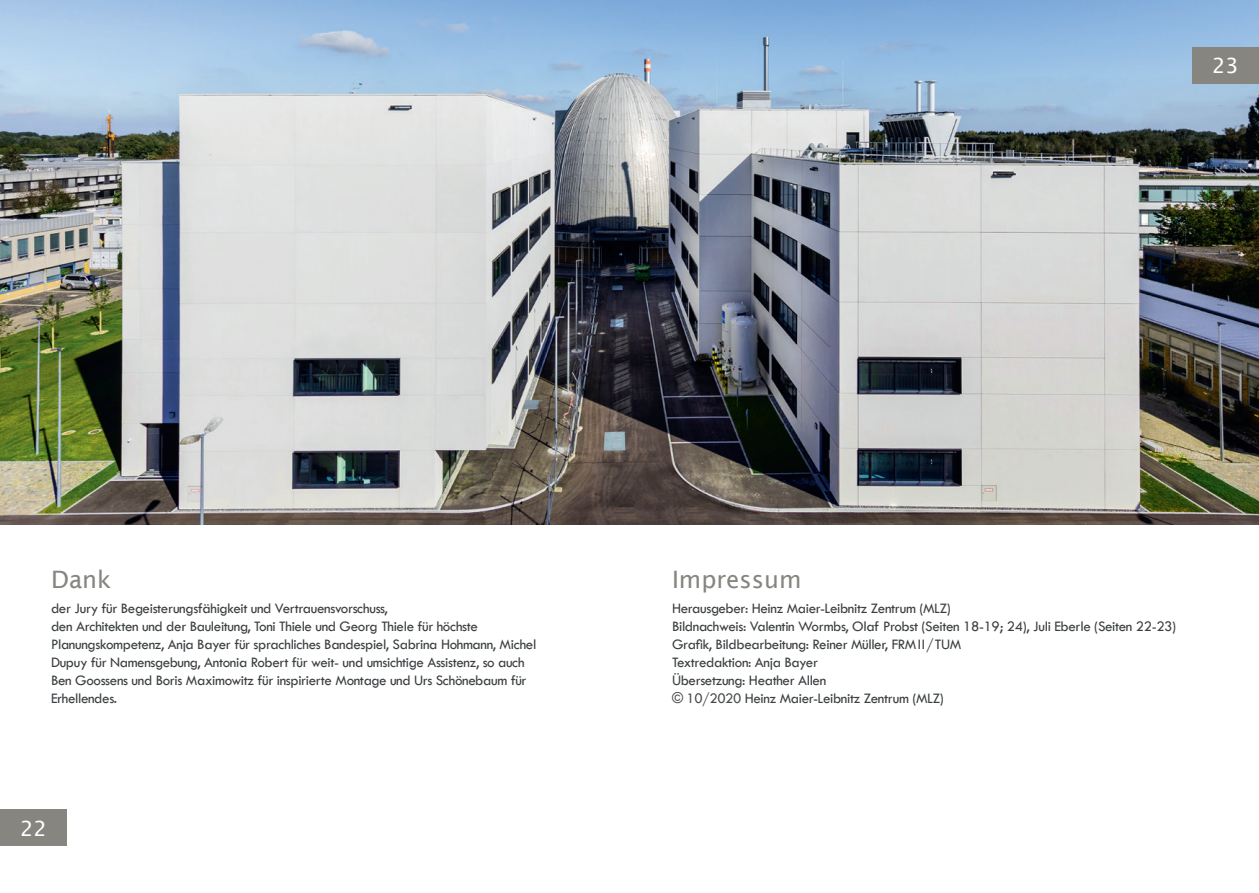
<style>
.page{position:relative;width:1259px;height:893px;background:#fff}
.page>*{position:absolute;margin:0;border:0;box-sizing:border-box;transform-origin:0 0}
.t1{font:24px "Lucida Sans";color:#86857f}
.t2{font:21px "Lucida Sans";color:#fff}
.t3{font:15px/18px "Tw Cen";letter-spacing:-.025em;color:#3b3f41}
.s1{color:#484b4c}
</style>
<div class="page">
<img style="left:0;top:0;width:1259px;height:524px">
<div style="left:0;top:809px;width:67px;height:37px;background:#86857f"></div>
<div style="left:1192px;top:47px;width:67px;height:37px;background:#86857f"></div>
<p class="t2" style="left:1212px;top:54px;width:28px">23</p>
<p class="t1" style="left:51px;top:566px;width:62px">Dank</p>
<p class="t1" style="left:672px;top:566px;width:131px">Impressum</p>
<p class="t3" style="left:51px;top:599px;width:338px">der Jury für Begeisterungsfähigkeit und Vertrauensvorschuss,</p>
<p class="t3" style="left:51px;top:617px;width:487px">den Architekten und der Bauleitung, Toni Thiele und Georg Thiele für höchste Planungskompetenz, Anja Bayer für sprachliches Bandespiel, Sabrina Hohmann, Michel Dupuy für Namensgebung, Antonia Robert für weit- und umsichtige Assistenz, so auch Ben Goossens und Boris Maximowitz für inspirierte Montage und Urs Schönebaum für Erhellendes.</p>
<p class="t3" style="left:672px;top:599px;width:280px">Herausgeber: Heinz Maier-Leibnitz Zentrum (MLZ)</p>
<p class="t3" style="left:672px;top:617px;width:506px">Bildnachweis: Valentin Wormbs, Olaf Probst (Seiten 18-19; 24), Juli Eberle (Seiten 22-23)</p>
<p class="t3" style="left:672px;top:635px;width:291px">Grafik, Bildbearbeitung: Reiner Müller, FRMII/TUM</p>
<p class="t3" style="left:672px;top:653px;width:147px">Textredaktion: Anja Bayer</p>
<p class="t3" style="left:672px;top:671px;width:156px">Übersetzung: Heather Allen</p>
<p class="t3" style="left:672px;top:689px;width:273px"><span class="s1">© 10/2020</span> Heinz Maier-Leibnitz Zentrum (MLZ)</p>
<p class="t2" style="left:20px;top:816px;width:28px">22</p>
</div>
